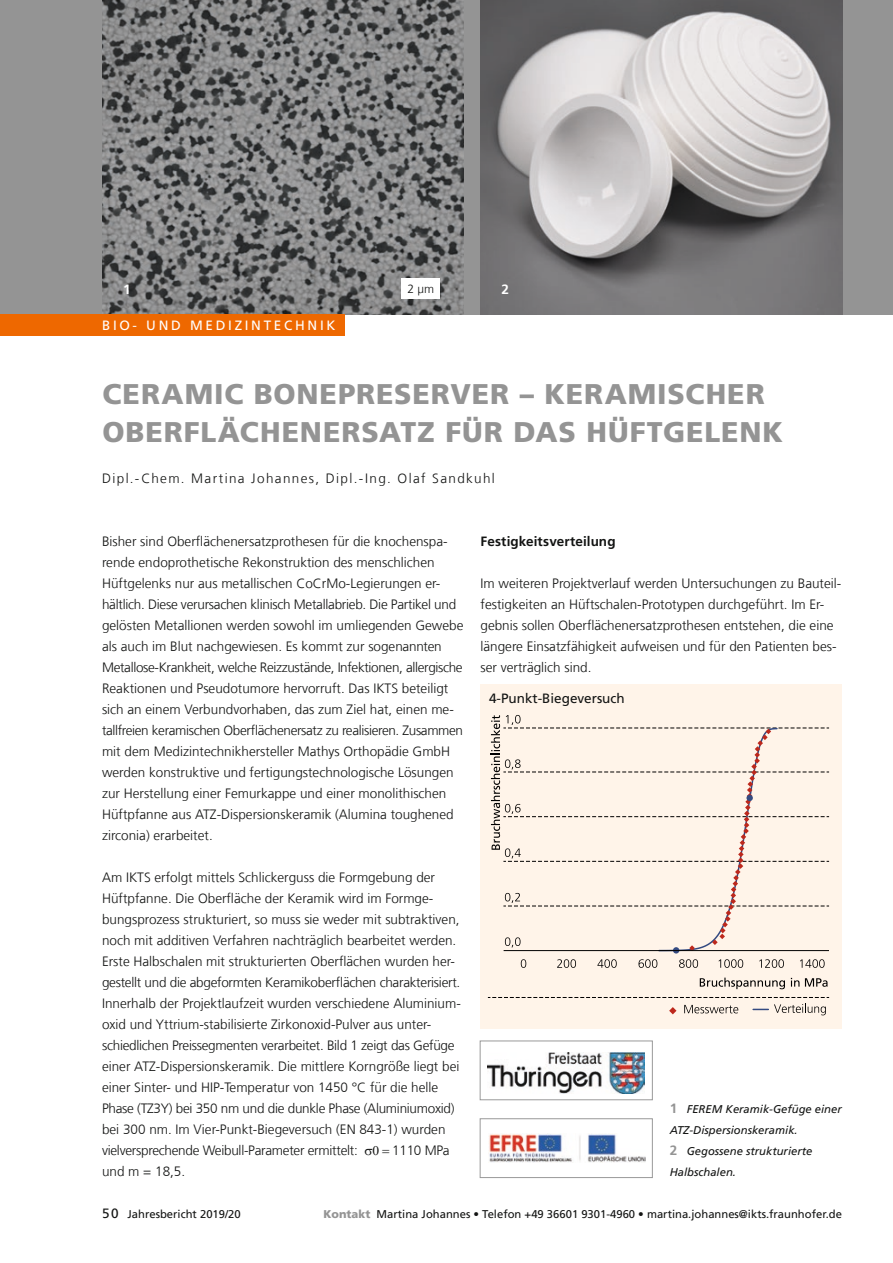
<style>
.page{position:relative;width:893px;height:1263px;background:#fff}
.page>*{position:absolute;margin:0;border:0;box-sizing:border-box;transform-origin:0 0}
.t1{font:900 28.5px/37.5px "Frutiger LT Com";letter-spacing:.035em;color:#949494}
.t2{font:300 13.5px/21px "Frutiger LT Com";color:#131413}
.t3{font:300 13.5px "Frutiger LT Com";letter-spacing:.1em;color:#131413}
.t4{font:700 13.5px "Frutiger LT Com";letter-spacing:.01em;color:#131413}
.t5{font:13.5px "Frutiger LT Com";letter-spacing:.2em;color:#fff}
.t6{font:13.5px "Frutiger LT Com";color:#131413}
.t7{font:700 13.5px "Frutiger LT Com";color:#fff}
.t8{font:300 12px "Frutiger LT Com";color:#131413}
.t9{font:11.25px "Frutiger LT Com";color:#131413}
.t10{font:italic 11.25px/21px "Frutiger LT Com";color:#131413}
.s1{font-weight:700;font-style:normal;font-size:13.5px;color:#949494}
.s2{font-size:13.5px}
.s3{font-weight:900;color:#949494}
</style>
<div class="page">
<div style="left:0;top:0;width:893px;height:315px;background:#949494"></div>
<img style="left:489px;top:1134px;width:157px;height:28px">
<div style="left:480px;top:1118px;width:173px;height:60px;border:1px solid #999"></div>
<img style="left:488px;top:1052px;width:156px;height:41px">
<div style="left:480px;top:1040px;width:173px;height:60px;border:1px solid #999"></div>
<div style="left:480px;top:685px;width:362px;height:344px;background:#fff4e9"></div>
<svg style="left:488px;top:997px;width:341px;height:1px"></svg>
<svg style="left:521px;top:959px;width:5px;height:9px"></svg>
<svg style="left:557px;top:959px;width:19px;height:9px"></svg>
<svg style="left:597px;top:959px;width:20px;height:9px"></svg>
<svg style="left:638px;top:959px;width:19px;height:9px"></svg>
<svg style="left:679px;top:959px;width:19px;height:9px"></svg>
<svg style="left:718px;top:959px;width:25px;height:9px"></svg>
<svg style="left:759px;top:959px;width:25px;height:9px"></svg>
<svg style="left:800px;top:959px;width:25px;height:9px"></svg>
<svg style="left:491px;top:715px;width:338px;height:238px"></svg>
<svg style="left:700px;top:978px;width:85px;height:11px"></svg>
<svg style="left:791px;top:978px;width:8px;height:9px"></svg>
<svg style="left:805px;top:978px;width:22px;height:9px"></svg>
<svg style="left:669px;top:1007px;width:7px;height:7px"></svg>
<svg style="left:684px;top:1005px;width:54px;height:8px"></svg>
<svg style="left:753px;top:1009px;width:15px;height:1px"></svg>
<svg style="left:774px;top:1004px;width:52px;height:11px"></svg>
<hr style="left:504px;top:950px;width:325px;height:1px;background:#000">
<img style="left:481px;top:0;width:361px;height:315px">
<img style="left:102px;top:0;width:361px;height:315px">
<div style="left:0;top:315px;width:344px;height:21px;background:#ee6800"></div>
<div style="left:402px;top:278px;width:38px;height:21px;background:#fff"></div>
<p class="t7" style="left:123px;top:281px;width:9px">1</p>
<p class="t7" style="left:502px;top:281px;width:9px">2</p>
<p class="t5" style="left:102px;top:318px;width:235px">BIO- UND MEDIZINTECHNIK</p>
<p class="t8" style="left:408px;top:282px;width:28px">2 µm</p>
<h1 class="t1" style="left:102px;top:375px;width:682px">CERAMIC BONEPRESERVER – KERAMISCHER<br>OBERFLÄCHENERSATZ FÜR DAS HÜFTGELENK</h1>
<p class="t3" style="left:102px;top:470px;width:394px">Dipl.-Chem. Martina Johannes, Dipl.-Ing. Olaf Sandkuhl</p>
<p class="t2" style="left:102px;top:531px;width:363px">Bisher sind Oberflächenersatzprothesen für die knochenspa&shy;rende endoprothetische Rekonstruktion des menschlichen Hüftgelenks nur aus metallischen CoCrMo-Legierungen er&shy;hältlich. Diese verursachen klinisch Metallabrieb. Die Partikel und gelösten Metallionen werden sowohl im umliegenden Gewebe als auch im Blut nachgewiesen. Es kommt zur sogenannten Metallose-Krankheit, welche Reizzustände, Infektionen, allergische Reaktionen und Pseudotumore hervorruft. Das IKTS beteiligt sich an einem Verbundvorhaben, das zum Ziel hat, einen me&shy;tallfreien keramischen Oberflächenersatz zu realisieren. Zusammen mit dem Medizintechnikhersteller Mathys Orthopädie GmbH werden konstruktive und fertigungstechnologische Lösungen zur Herstellung einer Femurkappe und einer monolithischen Hüftpfanne aus ATZ-Dispersionskeramik (Alumina toughened zirconia) erarbeitet.</p>
<p class="t2" style="left:102px;top:867px;width:360px">Am IKTS erfolgt mittels Schlickerguss die Formgebung der Hüftpfanne. Die Oberfläche der Keramik wird im Formge&shy;bungsprozess strukturiert, so muss sie weder mit subtraktiven, noch mit additiven Verfahren nachträglich bearbeitet werden.<br>Erste Halbschalen mit strukturierten Oberflächen wurden her&shy;gestellt und die abgeformten Keramikoberflächen charakterisiert.<br>Innerhalb der Projektlaufzeit wurden verschiedene Aluminium&shy;oxid und Yttrium-stabilisierte Zirkonoxid-Pulver aus unter&shy;schiedlichen Preissegmenten verarbeitet. Bild 1 zeigt das Gefüge einer ATZ-Dispersionskeramik. Die mittlere Korngröße liegt bei einer Sinter- und HIP-Temperatur von 1450 °C für die helle Phase (TZ3Y) bei 350 nm und die dunkle Phase (Aluminiumoxid) bei 300 nm. Im Vier-Punkt-Biegeversuch (EN 843-1) wurden vielversprechende Weibull-Parameter ermittelt: ▲</p>
<p class="t2" style="left:392px;top:1140px;width:59px">1110 MPa</p>
<p class="t2" style="left:102px;top:1161px;width:85px">und m = 18,5.</p>
<p class="t4" style="left:480px;top:533px;width:137px">Festigkeitsverteilung</p>
<p class="t2" style="left:480px;top:573px;width:362px">Im weiteren Projektverlauf werden Untersuchungen zu Bauteil&shy;festigkeiten an Hüftschalen-Prototypen durchgeführt. Im Er&shy;gebnis sollen Oberflächenersatzprothesen entstehen, die eine längere Einsatzfähigkeit aufweisen und für den Patienten bes&shy;ser verträglich sind.</p>
<p class="t6" style="left:489px;top:691px;width:137px">4-Punkt-Biegeversuch</p>
<p class="t10" style="left:670px;top:1099px;width:174px"><span class="s1">1</span> FEREM Keramik-Gefüge einer<br>ATZ-Dispersionskeramik.<br><span class="s1">2</span> Gegossene strukturierte<br>Halbschalen.</p>
<p class="t9" style="left:102px;top:1207px;width:140px"><span class="s2">50</span> Jahresbericht 2019/20</p>
<p class="t9" style="left:323px;top:1207px;width:520px"><span class="s3">Kontakt</span> Martina Johannes • Telefon +49 36601 9301-4960 • martina.johannes@ikts.fraunhofer.de</p>
</div>
